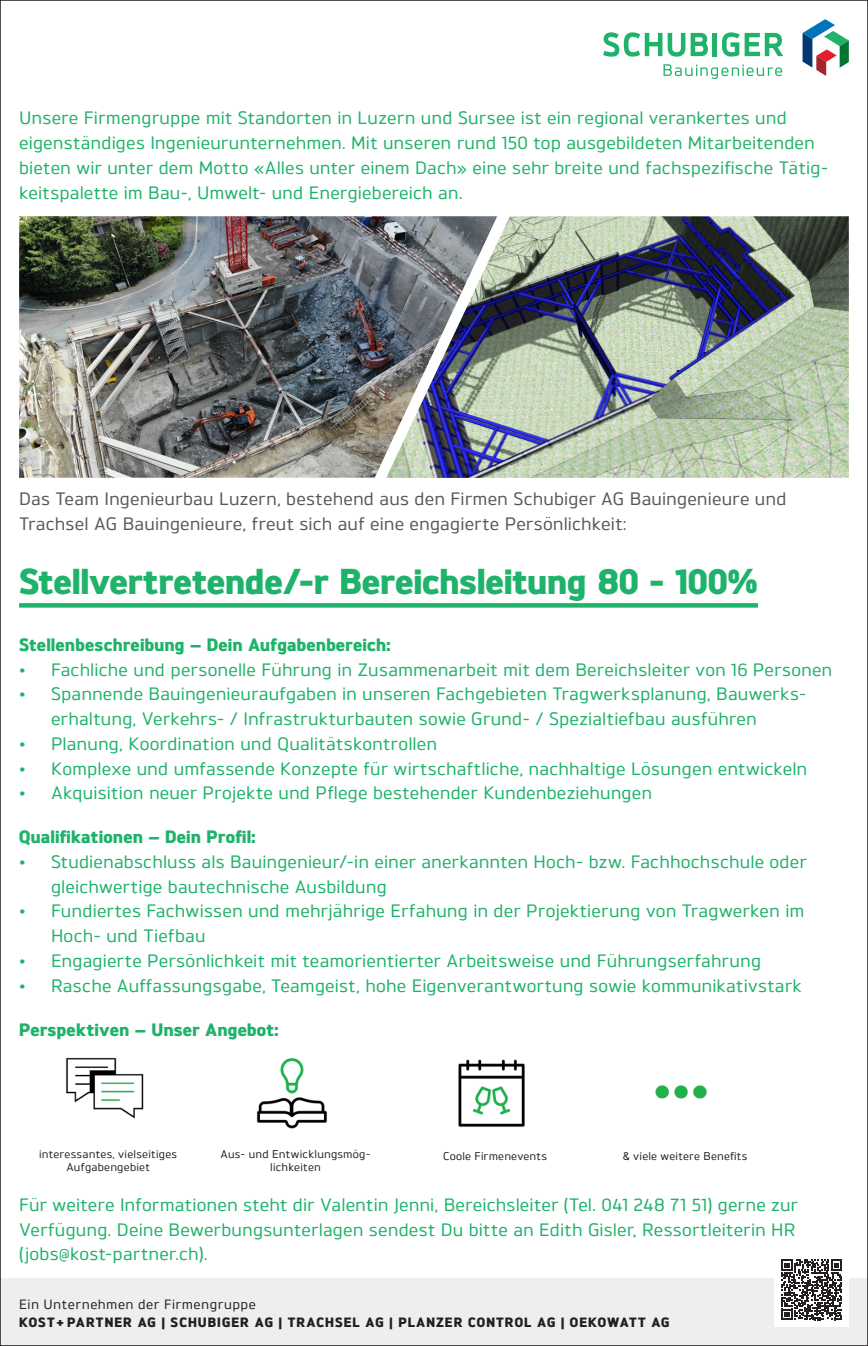
<style>
.page{position:relative;width:868px;height:1346px;background:#fff}
.page>*{position:absolute;margin:0;border:0;box-sizing:border-box;transform-origin:0 0}
.t1{font:800 36px "Brokman";letter-spacing:-.005em;color:#1eb26a}
.t2{font:500 18px/24.8px "Brokman";letter-spacing:.01em;color:#1eb26a}
.t3{font:500 18px/24.8px "Brokman";letter-spacing:.01em;color:#57585a}
.t4{font:800 18px "Brokman";letter-spacing:.01em;color:#1eb26a}
.t5{font:800 13.5px "Brokman";letter-spacing:.075em;color:#231f20}
.t6{font:500 13.5px "Brokman";letter-spacing:.04em;color:#231f20}
.t7{font:500 11.25px/13.5px "Brokman";letter-spacing:.02em;color:#231f20;text-align:center}
</style>
<div class="page">
<div style="left:19px;top:603px;width:738px;height:5px;background:#1eb26a"></div>
<div style="left:0;top:1278px;width:867px;height:68px;background:#eeeeef"></div>
<div style="left:774px;top:1252px;width:74px;height:75px;background:#fff"></div>
<svg style="left:781px;top:1259px;width:61px;height:61px"></svg>
<svg style="left:663px;top:64px;width:119px;height:15px"></svg>
<svg style="left:802px;top:19px;width:46px;height:57px"></svg>
<svg style="left:603px;top:32px;width:104px;height:25px"></svg>
<div style="left:712px;top:33px;width:5px;height:23px;background:#1eb26a"></div>
<svg style="left:722px;top:32px;width:61px;height:25px"></svg>
<img style="left:256px;top:1057px;width:71px;height:72px">
<img style="left:66px;top:1057px;width:78px;height:62px">
<img style="left:458px;top:1059px;width:67px;height:68px">
<img style="left:655px;top:1085px;width:52px;height:14px">
<img style="left:19px;top:216px;width:367px;height:262px">
<img style="left:386px;top:216px;width:462px;height:262px">
<p class="t2" style="left:19px;top:105px;width:810px">Unsere Firmengruppe mit Standorten in Luzern und Sursee ist ein regional verankertes und eigenständiges Ingenieurunternehmen. Mit unseren rund 150 top ausgebildeten Mitarbeitenden bieten wir unter dem Motto «Alles unter einem Dach» eine sehr breite und fachspezifische Tätig&shy;keitspalette im Bau-, Umwelt- und Energiebereich an.</p>
<p class="t3" style="left:19px;top:486px;width:768px">Das Team Ingenieurbau Luzern, bestehend aus den Firmen Schubiger AG Bauingenieure und<br>Trachsel AG Bauingenieure, freut sich auf eine engagierte Persönlichkeit:</p>
<h1 class="t1" style="left:19px;top:556px;width:740px">Stellvertretende/-r Bereichsleitung 80 - 100%</h1>
<p class="t4" style="left:19px;top:631px;width:373px">Stellenbeschreibung — Dein Aufgabenbereich:</p>
<p class="t2" style="left:19px;top:656px;width:814px">• Fachliche und personelle Führung in Zusammenarbeit mit dem Bereichsleiter von 16 Personen</p>
<p class="t2" style="left:51px;top:681px;width:757px;text-indent:-32px">• Spannende Bauingenieuraufgaben in unseren Fachgebieten Tragwerksplanung, Bauwerks&shy;erhaltung, Verkehrs- / Infrastrukturbauten sowie Grund- / Spezialtiefbau ausführen</p>
<p class="t2" style="left:19px;top:730px;width:419px">• Planung, Koordination und Qualitätskontrollen</p>
<p class="t2" style="left:19px;top:755px;width:789px">• Komplexe und umfassende Konzepte für wirtschaftliche, nachhaltige Lösungen entwickeln</p>
<p class="t2" style="left:19px;top:780px;width:634px">• Akquisition neuer Projekte und Pflege bestehender Kundenbeziehungen</p>
<p class="t4" style="left:19px;top:824px;width:238px">Qualifikationen — Dein Profil:</p>
<p class="t2" style="left:51px;top:848px;width:757px;text-indent:-32px">• Studienabschluss als Bauingenieur/-in einer anerkannten Hoch- bzw. Fachhochschule oder gleichwertige bautechnische Ausbildung</p>
<p class="t2" style="left:51px;top:898px;width:754px;text-indent:-32px">• Fundiertes Fachwissen und mehrjährige Erfahung in der Projektierung von Tragwerken im<br>Hoch- und Tiefbau</p>
<p class="t2" style="left:19px;top:947px;width:743px">• Engagierte Persönlichkeit mit teamorientierter Arbeitsweise und Führungserfahrung</p>
<p class="t2" style="left:19px;top:972px;width:784px">• Rasche Auffassungsgabe, Teamgeist, hohe Eigenverantwortung sowie kommunikativstark</p>
<p class="t4" style="left:19px;top:1016px;width:261px">Perspektiven — Unser Angebot:</p>
<p class="t7" style="left:220px;top:1147px;width:151px">Aus- und Entwicklungsmög&shy;lichkeiten</p>
<p class="t7" style="left:39px;top:1147px;width:139px">interessantes, vielseitiges<br>Aufgabengebiet</p>
<p class="t7" style="left:443px;top:1148px;width:105px">Coole Firmenevents</p>
<p class="t7" style="left:622px;top:1148px;width:126px">&amp; viele weitere Benefits</p>
<p class="t2" style="left:19px;top:1191px;width:780px">Für weitere Informationen steht dir Valentin Jenni, Bereichsleiter (Tel. 041 248 71 51) gerne zur<br>Verfügung. Deine Bewerbungsunterlagen sendest Du bitte an Edith Gisler, Ressortleiterin HR (jobs@kost-partner.ch).</p>
<p class="t6" style="left:19px;top:1295px;width:238px">Ein Unternehmen der Firmengruppe</p>
<p class="t5" style="left:19px;top:1312px;width:652px">KOST+ PARTNER AG | SCHUBIGER AG | TRACHSEL AG | PLANZER CONTROL AG | OEKOWATT AG</p>
</div>
